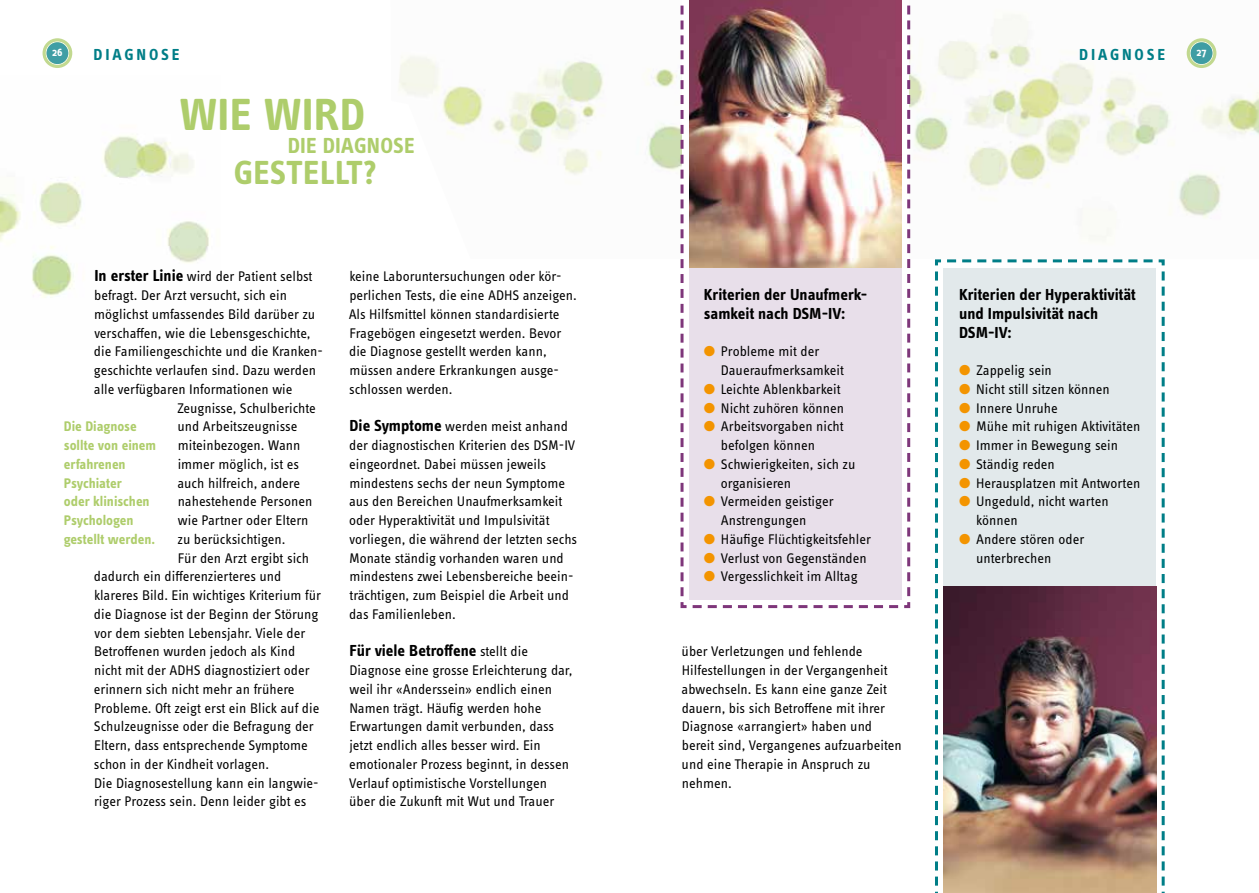
<style>
.page{position:relative;width:1259px;height:893px;background:#fff}
.page>*{position:absolute;margin:0;border:0;box-sizing:border-box;transform-origin:0 0}
.t1{font:700 46.5px "Info OT Text";letter-spacing:.01em;color:#aecd6b}
.t2{font:700 34.5px "Info OT Text";letter-spacing:.005em;color:#aecd6b}
.t3{font:700 22.5px "Info OT Text";letter-spacing:.01em;color:#aecd6b}
.t4{font:700 16.5px/18.8px "Info OT Text";letter-spacing:-.005em;color:#000}
.t5{font:700 16.5px "Info OT Text";letter-spacing:.17em;color:#007e87}
.t6{font:14.4px/18.8px "Info OT Text";color:#000}
.t7{font:700 14.4px/18.8px "Info OT Text";color:#aecd6b}
.t8{font:700 11.25px "Info OT Text";color:#fff}
.s1{font-weight:700;font-size:16.5px}
.s2{font-weight:400;font-size:14.4px}
.s3{color:#f39400}
</style>
<div class="page">
<img style="left:399px;top:14px;width:860px;height:227px">
<img style="left:0;top:136px;width:209px;height:162px">
<svg style="left:1186px;top:38px;width:30px;height:30px"></svg>
<svg style="left:43px;top:38px;width:29px;height:30px"></svg>
<svg style="left:935px;top:259px;width:230px;height:634px"></svg>
<div style="left:943px;top:268px;width:213px;height:319px;background:#e2e9eb"></div>
<img style="left:944px;top:587px;width:212px;height:306px">
<svg style="left:679px;top:0;width:232px;height:609px"></svg>
<div style="left:689px;top:268px;width:212px;height:332px;background:#e8dfea"></div>
<img style="left:689px;top:0;width:212px;height:268px">
<p class="t5" style="left:94px;top:44px;width:88px">DIAGNOSE</p>
<p class="t5" style="left:1079px;top:44px;width:88px">DIAGNOSE</p>
<p class="t8" style="left:52px;top:45px;width:12px">26</p>
<p class="t8" style="left:1196px;top:45px;width:11px">27</p>
<h1 class="t1" style="left:180px;top:86px;width:187px">WIE WIRD</h1>
<h3 class="t3" style="left:288px;top:131px;width:129px">DIE DIAGNOSE</h3>
<h2 class="t2" style="left:234px;top:152px;width:145px">GESTELLT?</h2>
<p class="t6" style="left:94px;top:267px;width:231px"><span class="s1">In erster Linie</span> wird der Patient selbst befragt. Der Arzt versucht, sich ein möglichst umfassendes Bild darüber zu verschaffen, wie die Lebensgeschichte, die Familiengeschichte und die Kranken&shy;geschichte verlaufen sind. Dazu werden alle verfügbaren Informationen wie</p>
<p class="t6" style="left:177px;top:398px;width:140px">Zeugnisse, Schulberichte</p>
<p class="t6" style="left:178px;top:417px;width:121px">und Arbeitszeugnisse</p>
<p class="t6" style="left:178px;top:436px;width:124px">miteinbezogen. Wann</p>
<p class="t6" style="left:178px;top:454px;width:123px">immer möglich, ist es</p>
<p class="t6" style="left:177px;top:473px;width:124px">auch hilfreich, andere</p>
<p class="t6" style="left:178px;top:492px;width:136px">nahestehende Personen</p>
<p class="t6" style="left:178px;top:511px;width:132px">wie Partner oder Eltern</p>
<p class="t6" style="left:178px;top:529px;width:109px">zu berücksichtigen.</p>
<p class="t6" style="left:178px;top:548px;width:133px">Für den Arzt ergibt sich</p>
<p class="t6" style="left:94px;top:567px;width:189px">dadurch ein differenzierteres und</p>
<p class="t6" style="left:94px;top:586px;width:228px">klareres Bild. Ein wichtiges Kriterium für</p>
<p class="t6" style="left:94px;top:604px;width:226px">die Diagnose ist der Beginn der Störung</p>
<p class="t6" style="left:94px;top:623px;width:213px">vor dem siebten Lebensjahr. Viele der</p>
<p class="t6" style="left:94px;top:642px;width:203px">Betroffenen wurden jedoch als Kind</p>
<p class="t6" style="left:94px;top:661px;width:217px">nicht mit der ADHS diagnostiziert oder</p>
<p class="t6" style="left:94px;top:679px;width:202px">erinnern sich nicht mehr an frühere</p>
<p class="t6" style="left:94px;top:698px;width:227px">Probleme. Oft zeigt erst ein Blick auf die</p>
<p class="t6" style="left:94px;top:717px;width:222px">Schulzeugnisse oder die Befragung der</p>
<p class="t6" style="left:94px;top:736px;width:215px">Eltern, dass entsprechende Symptome</p>
<p class="t6" style="left:94px;top:754px;width:177px">schon in der Kindheit vorlagen.</p>
<p class="t6" style="left:94px;top:773px;width:226px">Die Diagnosestellung kann ein langwie-</p>
<p class="t6" style="left:94px;top:792px;width:214px">riger Prozess sein. Denn leider gibt es</p>
<p class="t7" style="left:64px;top:417px;width:94px">Die Diagnose sollte von einem erfahrenen<br>Psychiater<br>oder klinischen<br>Psychologen gestellt werden.</p>
<p class="t6" style="left:349px;top:267px;width:230px">keine Laboruntersuchungen oder kör&shy;perlichen Tests, die eine ADHS anzeigen.<br>Als Hilfsmittel können standardisierte Fragebögen eingesetzt werden. Bevor die Diagnose gestellt werden kann, müssen andere Erkrankungen ausge&shy;schlossen werden.</p>
<p class="t6" style="left:349px;top:417px;width:230px"><span class="s1">Die Symptome</span> werden meist anhand der diagnostischen Kriterien des DSM-IV eingeordnet. Dabei müssen jeweils mindestens sechs der neun Symptome aus den Bereichen Unaufmerksamkeit oder Hyperaktivität und Impulsivität vorliegen, die während der letzten sechs Monate ständig vorhanden waren und mindestens zwei Lebensbereiche beein&shy;trächtigen, zum Beispiel die Arbeit und das Familienleben.</p>
<p class="t4" style="left:350px;top:641px;width:180px">Für viele Betroffene <span class="s2">stellt die</span></p>
<p class="t6" style="left:349px;top:661px;width:225px">Diagnose eine grosse Erleichterung dar, weil ihr «Anderssein» endlich einen Namen trägt. Häufig werden hohe Erwartungen damit verbunden, dass jetzt endlich alles besser wird. Ein emotionaler Prozess beginnt, in dessen Verlauf optimistische Vorstellungen über die Zukunft mit Wut und Trauer</p>
<p class="t4" style="left:704px;top:285px;width:165px">Kriterien der Unaufmerk&shy;samkeit nach DSM-IV:</p>
<p class="t6" style="left:721px;top:342px;width:125px;text-indent:-17px"><span class="s3">●</span> Probleme mit der<br>Daueraufmerksamkeit</p>
<p class="t6" style="left:704px;top:379px;width:138px"><span class="s3">●</span> Leichte Ablenkbarkeit</p>
<p class="t6" style="left:704px;top:398px;width:142px"><span class="s3">●</span> Nicht zuhören können</p>
<p class="t6" style="left:721px;top:417px;width:124px;text-indent:-17px"><span class="s3">●</span> Arbeitsvorgaben nicht befolgen können</p>
<p class="t6" style="left:721px;top:454px;width:136px;text-indent:-17px"><span class="s3">●</span> Schwierigkeiten, sich zu organisieren</p>
<p class="t6" style="left:721px;top:492px;width:114px;text-indent:-17px"><span class="s3">●</span> Vermeiden geistiger<br>Anstrengungen</p>
<p class="t6" style="left:704px;top:529px;width:169px"><span class="s3">●</span> Häufige Flüchtigkeitsfehler</p>
<p class="t6" style="left:704px;top:548px;width:164px"><span class="s3">●</span> Verlust von Gegenständen</p>
<p class="t6" style="left:704px;top:567px;width:155px"><span class="s3">●</span> Vergesslichkeit im Alltag</p>
<p class="t6" style="left:681px;top:642px;width:222px">über Verletzungen und fehlende<br>Hilfestellungen in der Vergangenheit abwechseln. Es kann eine ganze Zeit dauern, bis sich Betroffene mit ihrer<br>Diagnose «arrangiert» haben und bereit sind, Vergangenes aufzuarbeiten und eine Therapie in Anspruch zu nehmen.</p>
<p class="t4" style="left:959px;top:285px;width:178px">Kriterien der Hyperaktivität und Impulsivität nach<br>DSM-IV:</p>
<p class="t6" style="left:959px;top:361px;width:94px"><span class="s3">●</span> Zappelig sein</p>
<p class="t6" style="left:959px;top:379px;width:152px"><span class="s3">●</span> Nicht still sitzen können</p>
<p class="t6" style="left:959px;top:398px;width:100px"><span class="s3">●</span> Innere Unruhe</p>
<p class="t6" style="left:959px;top:417px;width:183px"><span class="s3">●</span> Mühe mit ruhigen Aktivitäten</p>
<p class="t6" style="left:959px;top:436px;width:161px"><span class="s3">●</span> Immer in Bewegung sein</p>
<p class="t6" style="left:959px;top:454px;width:97px"><span class="s3">●</span> Ständig reden</p>
<p class="t6" style="left:959px;top:473px;width:183px"><span class="s3">●</span> Herausplatzen mit Antworten</p>
<p class="t6" style="left:976px;top:492px;width:134px;text-indent:-17px"><span class="s3">●</span> Ungeduld, nicht warten können</p>
<p class="t6" style="left:976px;top:529px;width:110px;text-indent:-17px"><span class="s3">●</span> Andere stören oder unterbrechen</p>
</div>
